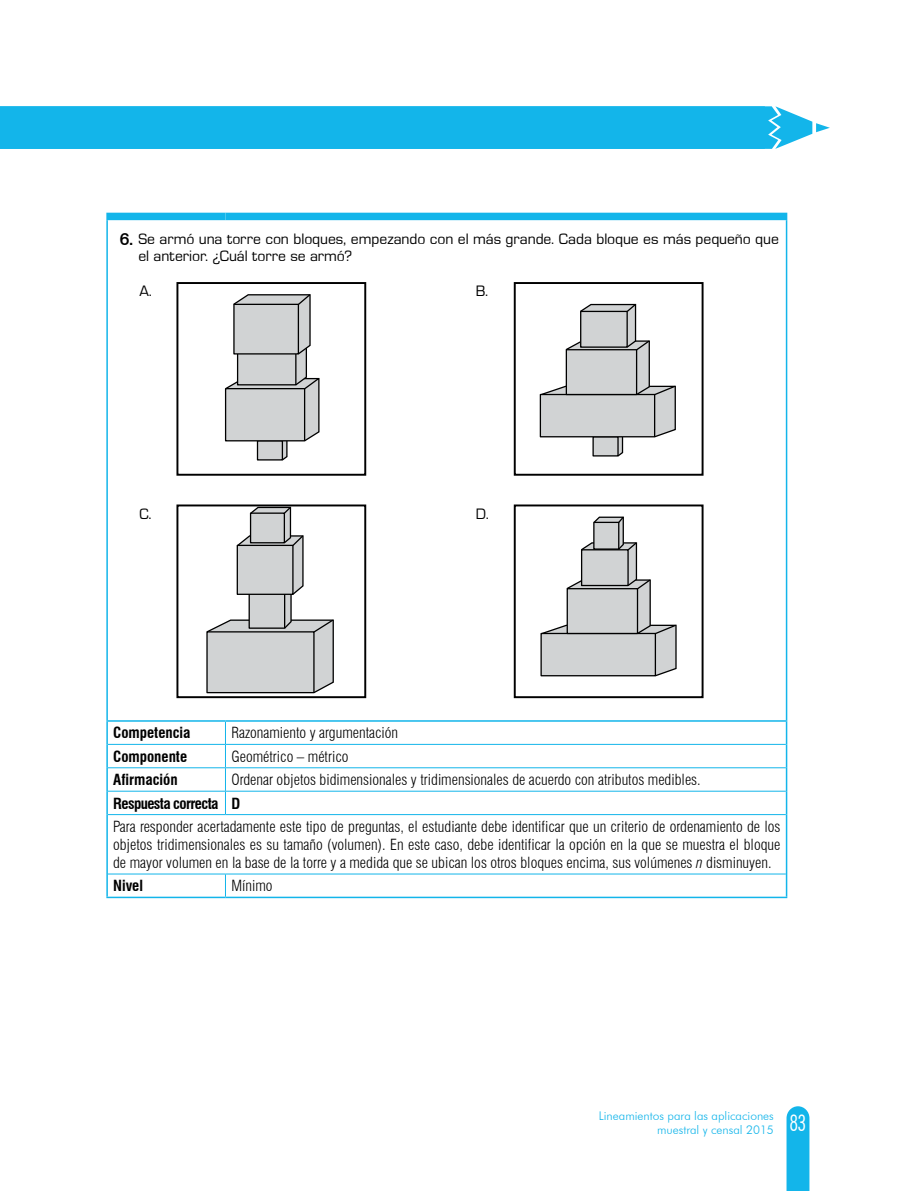
<style>
.page{position:relative;width:915px;height:1191px;background:#fff}
.page>*{position:absolute;margin:0;border:0;box-sizing:border-box;transform-origin:0 0}
.t1{font:300 condensed 22.5px "Futura BT";color:#fff}
.t2{font:500 17.25px "Swiss 721 BT";color:#000}
.t3{font:15.6px/17.1px "Eurostile";color:#000}
.t4{font:300 condensed 15px/18px "Swiss 721 BT";color:#000;text-align:justify}
.t5{font:700 condensed 15px "Swiss 721 BT";color:#000}
.t6{font:700 condensed 15px "Swiss 721 BT";letter-spacing:-.04em;color:#000}
.t7{font:13.05px "Tahoma";color:#000}
.t8{font:300 12px/14.4px "Futura BT";color:#13b5ea;text-align:right}
.s1{font-weight:700;font-size:14.25px}
.s2{font-style:italic}
</style>
<div class="page">
<div style="left:0;top:106px;width:829px;height:43px;background:#13b5ea"></div>
<div style="left:106px;top:213px;width:119px;height:7px;background:#13b5ea"></div>
<div style="left:225px;top:213px;width:562px;height:7px;background:#13b5ea"></div>
<hr style="left:106px;top:220px;width:2px;height:500px;background:#13b5ea">
<hr style="left:785px;top:220px;width:2px;height:500px;background:#13b5ea">
<hr style="left:106px;top:720px;width:119px;height:1px;background:#13b5ea">
<hr style="left:106px;top:721px;width:2px;height:23px;background:#13b5ea">
<hr style="left:225px;top:720px;width:562px;height:1px;background:#13b5ea">
<hr style="left:785px;top:721px;width:2px;height:23px;background:#13b5ea">
<hr style="left:106px;top:744px;width:2px;height:24px;background:#13b5ea">
<hr style="left:785px;top:744px;width:2px;height:24px;background:#13b5ea">
<hr style="left:106px;top:768px;width:2px;height:23px;background:#13b5ea">
<hr style="left:785px;top:768px;width:2px;height:23px;background:#13b5ea">
<hr style="left:106px;top:791px;width:2px;height:23px;background:#13b5ea">
<hr style="left:785px;top:791px;width:2px;height:23px;background:#13b5ea">
<hr style="left:106px;top:814px;width:2px;height:60px;background:#13b5ea">
<hr style="left:785px;top:814px;width:2px;height:60px;background:#13b5ea">
<hr style="left:106px;top:874px;width:2px;height:22px;background:#13b5ea">
<hr style="left:785px;top:874px;width:2px;height:22px;background:#13b5ea">
<hr style="left:106px;top:896px;width:119px;height:2px;background:#13b5ea">
<hr style="left:225px;top:896px;width:562px;height:2px;background:#13b5ea">
<hr style="left:108px;top:744px;width:117px;height:1px;background:#13b5ea">
<hr style="left:225px;top:744px;width:560px;height:1px;background:#13b5ea">
<hr style="left:108px;top:767px;width:117px;height:1px;background:#13b5ea">
<hr style="left:225px;top:767px;width:560px;height:1px;background:#13b5ea">
<hr style="left:108px;top:791px;width:117px;height:1px;background:#13b5ea">
<hr style="left:225px;top:791px;width:560px;height:1px;background:#13b5ea">
<svg style="left:225px;top:721px;width:1px;height:93px"></svg>
<hr style="left:108px;top:814px;width:117px;height:1px;background:#13b5ea">
<hr style="left:225px;top:814px;width:560px;height:1px;background:#13b5ea">
<hr style="left:108px;top:873px;width:117px;height:1px;background:#13b5ea">
<hr style="left:225px;top:873px;width:560px;height:1px;background:#13b5ea">
<svg style="left:225px;top:874px;width:1px;height:22px"></svg>
<svg style="left:176px;top:231px;width:610px;height:472px"></svg>
<div style="left:176px;top:282px;width:190px;height:194px;border:2px solid #000"></div>
<svg style="left:224px;top:293px;width:96px;height:169px"></svg>
<div style="left:513px;top:282px;width:190px;height:194px;border:2px solid #000"></div>
<svg style="left:539px;top:303px;width:137px;height:155px"></svg>
<div style="left:176px;top:504px;width:190px;height:194px;border:2px solid #000"></div>
<svg style="left:205px;top:505px;width:129px;height:189px"></svg>
<div style="left:513px;top:504px;width:190px;height:194px;border:2px solid #000"></div>
<svg style="left:540px;top:515px;width:137px;height:162px"></svg>
<svg style="left:786px;top:1106px;width:23px;height:85px"></svg>
<p class="t2" style="left:120px;top:228px;width:16px">6.</p>
<p class="t3" style="left:138px;top:231px;width:641px;text-indent:-26px"><span class="s1">34.</span> Se armó una torre con bloques, empezando con el más grande. Cada bloque es más pequeño que el anterior. ¿Cuál torre se armó?</p>
<p class="t3" style="left:139px;top:283px;width:14px">A.</p>
<p class="t3" style="left:476px;top:283px;width:14px">B.</p>
<p class="t3" style="left:139px;top:505px;width:14px">C.</p>
<p class="t3" style="left:476px;top:505px;width:14px">D.</p>
<p class="t5" style="left:113px;top:724px;width:79px">Competencia</p>
<p class="t4" style="left:231px;top:724px;width:168px">Razonamiento y argumentación</p>
<p class="t5" style="left:113px;top:747px;width:76px">Componente</p>
<p class="t4" style="left:231px;top:747px;width:118px">Geométrico – métrico</p>
<p class="t5" style="left:113px;top:770px;width:66px">Afirmación</p>
<p class="t4" style="left:231px;top:770px;width:470px">Ordenar objetos bidimensionales y tridimensionales de acuerdo con atributos medibles.</p>
<p class="t6" style="left:113px;top:794px;width:129px">Respuesta correcta D</p>
<p class="t4" style="left:113px;top:817px;width:668px">Para responder acertadamente este tipo de preguntas, el estudiante debe identificar que un criterio de ordenamiento de los objetos tridimensionales es su tamaño (volumen). En este caso, debe identificar la opción en la que se muestra el bloque de mayor volumen en la base de la torre y a medida que se ubican los otros bloques encima, sus volúmenes <span class="s2">n</span> disminuyen.</p>
<p class="t5" style="left:113px;top:877px;width:32px">Nivel</p>
<p class="t4" style="left:231px;top:877px;width:43px">Mínimo</p>
<p class="t7" style="left:145px;top:732px;width:19px">MB</p>
<p class="t8" style="left:598px;top:1108px;width:176px">Lineamientos para las aplicaciones muestral y censal 2015</p>
<h1 class="t1" style="left:789px;top:1109px;width:18px">83</h1>
</div>
